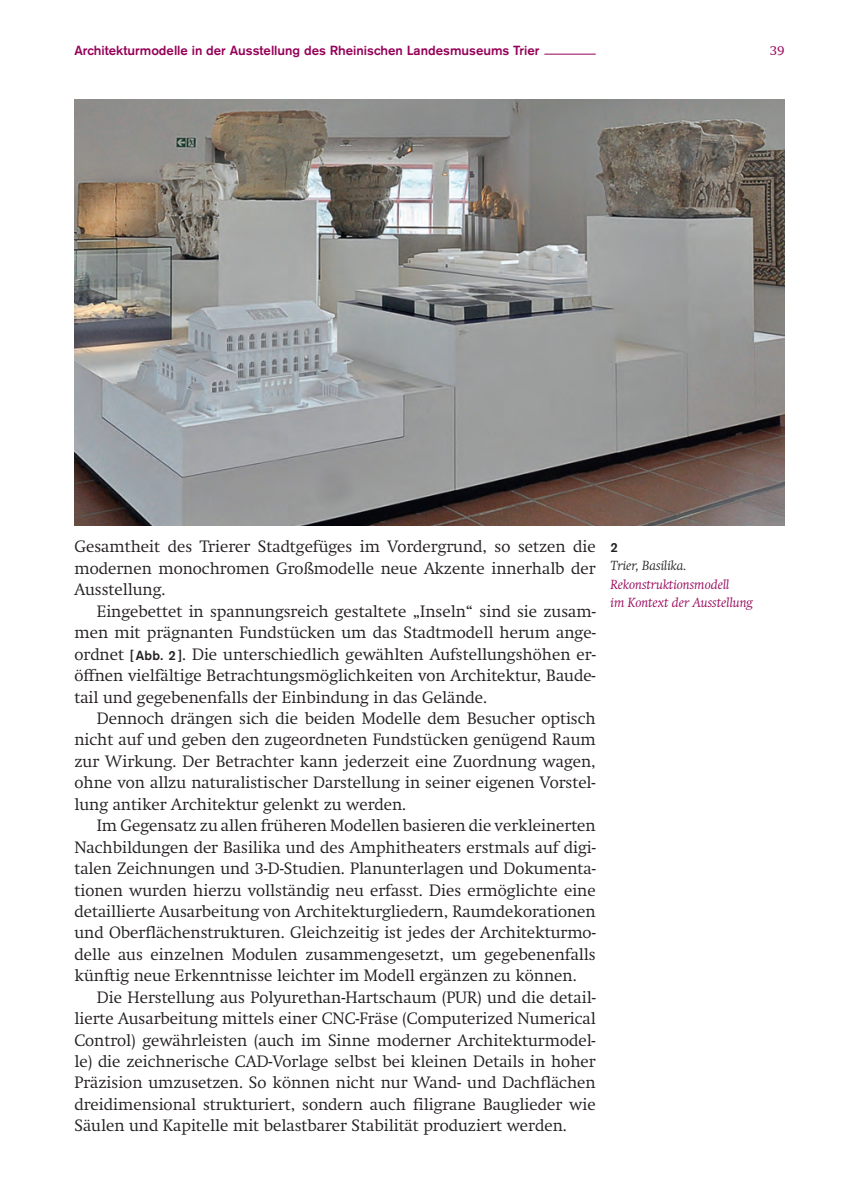
<style>
.page{position:relative;width:844px;height:1191px;background:#fff}
.page>*{position:absolute;margin:0;border:0;box-sizing:border-box;transform-origin:0 0}
.t1{font:300 16.28px/21.3px "Swift";color:#231f20;text-align:justify}
.t2{font:500 13.12px "Akzidenz Grotesk Std";color:#950058}
.t3{font:italic 300 13.12px/18.4px "Swift";color:#950058}
.t4{font:italic 300 13.12px "Swift";color:#231f20}
.t5{font:300 13.12px "Swift";color:#950058}
.t6{font:500 13.12px "Akzidenz Grotesk Std";color:#231f20}
.s1{font-family:"Akzidenz Grotesk Std";font-weight:500;font-size:13.12px}
</style>
<div class="page">
<hr style="left:544px;top:54px;width:51px;height:1px;background:#950058">
<img style="left:74px;top:99px;width:710px;height:426px">
<p class="t2" style="left:74px;top:42px;width:466px">Architekturmodelle in der Ausstellung des Rheinischen Landesmuseums Trier</p>
<p class="t5" style="left:769px;top:42px;width:16px">39</p>
<p class="t1" style="left:74px;top:536px;width:522px">Gesamtheit des Trierer Stadtgefüges im Vordergrund, so setzen die modernen monochromen Großmodelle neue Akzente innerhalb der Ausstellung.</p>
<p class="t1" style="left:74px;top:600px;width:522px;text-indent:22px">Eingebettet in spannungsreich gestaltete „Inseln“ sind sie zusam&shy;men mit prägnanten Fundstücken um das Stadtmodell herum ange&shy;ordnet <span class="s1">[ Abb. 2 ]</span>. Die unterschiedlich gewählten Aufstellungshöhen er&shy;öffnen vielfältige Betrachtungsmöglichkeiten von Architektur, Baude&shy;tail und gegebenenfalls der Einbindung in das Gelände.</p>
<p class="t1" style="left:74px;top:708px;width:522px;text-indent:22px">Dennoch drängen sich die beiden Modelle dem Besucher optisch nicht auf und geben den zugeordneten Fundstücken genügend Raum zur Wirkung. Der Betrachter kann jederzeit eine Zuordnung wagen, ohne von allzu naturalistischer Darstellung in seiner eigenen Vorstel&shy;lung antiker Architektur gelenkt zu werden.</p>
<p class="t1" style="left:74px;top:815px;width:522px;text-indent:22px">Im Gegensatz zu allen früheren Modellen basieren die verkleinerten Nachbildungen der Basilika und des Amphitheaters erstmals auf digi&shy;talen Zeichnungen und 3-D-Studien. Planunterlagen und Dokumenta&shy;tionen wurden hierzu vollständig neu erfasst. Dies ermöglichte eine detaillierte Ausarbeitung von Architekturgliedern, Raumdekorationen und Oberflächenstrukturen. Gleichzeitig ist jedes der Architekturmo&shy;delle aus einzelnen Modulen zusammengesetzt, um gegebenenfalls künftig neue Erkenntnisse leichter im Modell ergänzen zu können.</p>
<p class="t1" style="left:74px;top:986px;width:522px;text-indent:22px">Die Herstellung aus Polyurethan-Hartschaum (PUR) und die detail&shy;lierte Ausarbeitung mittels einer CNC-Fräse (Computerized Numerical Control) gewährleisten (auch im Sinne moderner Architekturmodel&shy;le) die zeichnerische CAD-Vorlage selbst bei kleinen Details in hoher Präzision umzusetzen. So können nicht nur Wand- und Dachflächen dreidimensional strukturiert, sondern auch filigrane Bauglieder wie Säulen und Kapitelle mit belastbarer Stabilität produziert werden.</p>
<p class="t6" style="left:610px;top:539px;width:9px">2</p>
<p class="t4" style="left:610px;top:558px;width:77px">Trier, Basilika.</p>
<p class="t3" style="left:610px;top:575px;width:144px">Rekonstruktionsmodell<br>im Kontext der Ausstellung</p>
</div>
